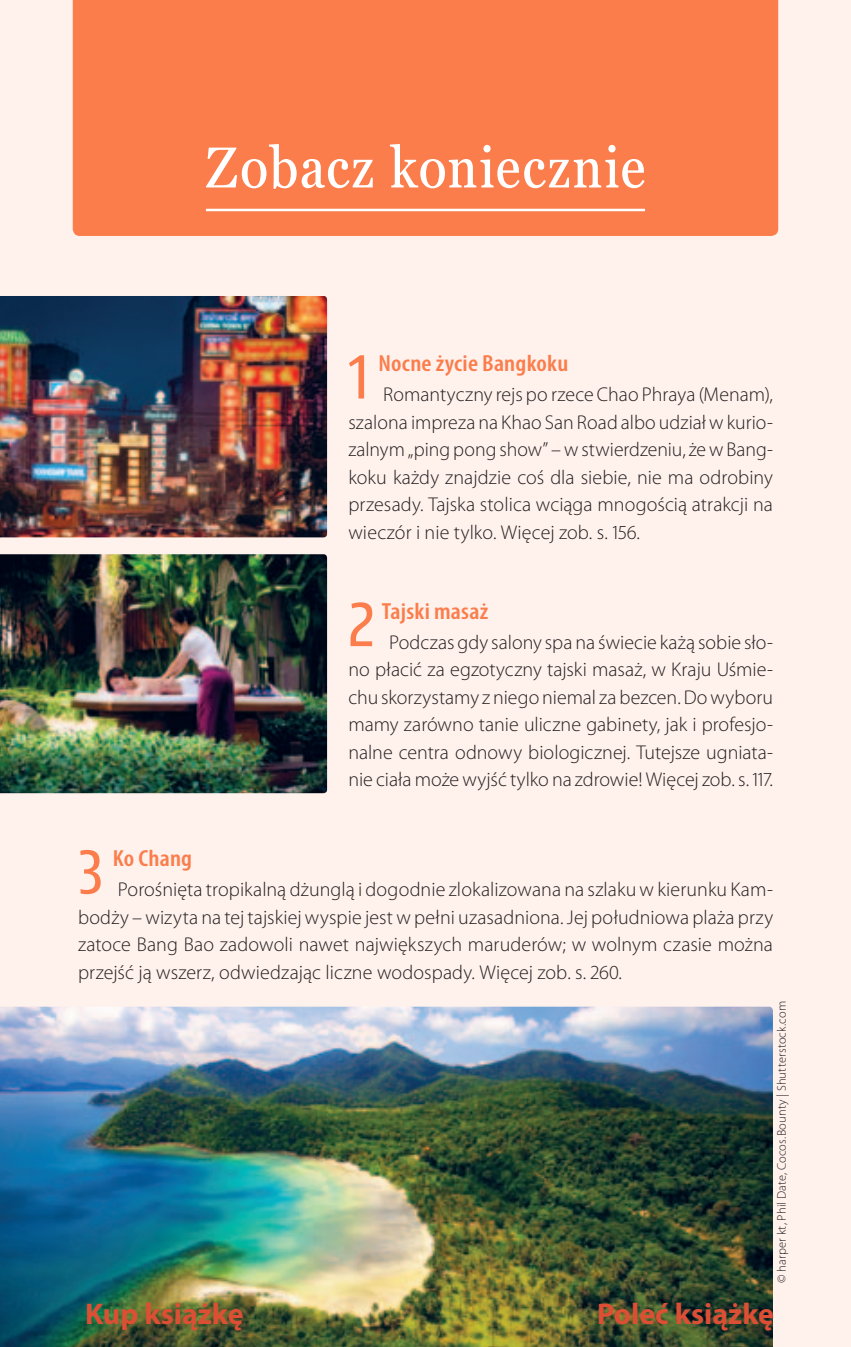
<style>
.page{position:relative;width:851px;height:1347px;background:#fff}
.page>*{position:absolute;margin:0;border:0;box-sizing:border-box;transform-origin:0 0}
.t1{font:500 58.5px "Encode Sans Compressed";color:#fb7d4c}
.t2{font:condensed 57.5px "Georgia Pro";letter-spacing:.02em;color:#fff}
.t3{font:700 30px "Myriad Pro";color:#dc4f34}
.t4{font:600 condensed 23.5px "Myriad Pro";letter-spacing:.01em;color:#fb7d4c;scale:1.09 1}
.t5{font:300 20px/27.5px "Myriad Pro";letter-spacing:.005em;color:#231f20;text-align:justify}
.t6{font:300 12.5px "Myriad Pro";letter-spacing:.01em;color:#231f20}
</style>
<div class="page">
<div style="left:0;top:0;width:850px;height:1346px;background:#fff1ec"></div>
<hr style="left:850px;top:0;width:1px;height:1346px;background:#fff1ec">
<div style="left:73px;top:0;width:705px;height:236px;background:#fb7d4c"></div>
<hr style="left:206px;top:209px;width:439px;height:2px;background:#fff">
<img style="left:0;top:296px;width:327px;height:241px">
<img style="left:0;top:554px;width:327px;height:239px">
<img style="left:0;top:1006px;width:772px;height:340px">
<h2 class="t2" style="left:205px;top:135px;width:442px">Zobacz koniecznie</h2>
<h1 class="t1" style="left:348px;top:338px;width:22px">1</h1>
<p class="t4" style="left:378px;top:349px;width:176px">Nocne życie Bangkoku</p>
<p class="t5" style="left:348px;top:380px;width:426px;text-indent:35px">Romantyczny rejs po rzece Chao Phraya (Menam), szalona impreza na Khao San Road albo udział w kurio&shy;zalnym „ping pong show” – w stwierdzeniu, że w Bang&shy;koku każdy znajdzie coś dla siebie, nie ma odrobiny przesady. Tajska stolica wciąga mnogością atrakcji na wieczór i nie tylko. Więcej zob. s. 156.</p>
<h1 class="t1" style="left:348px;top:586px;width:28px">2</h1>
<p class="t4" style="left:382px;top:596px;width:99px">Tajski masaż</p>
<p class="t5" style="left:348px;top:628px;width:426px;text-indent:41px">Podczas gdy salony spa na świecie każą sobie sło&shy;no płacić za egzotyczny tajski masaż, w Kraju Uśmie&shy;chu skorzystamy z niego niemal za bezcen. Do wyboru mamy zarówno tanie uliczne gabinety, jak i profesjo&shy;nalne centra odnowy biologicznej. Tutejsze ugniata&shy;nie ciała może wyjść tylko na zdrowie! Więcej zob. s. 117.</p>
<h1 class="t1" style="left:78px;top:833px;width:27px">3</h1>
<p class="t4" style="left:113px;top:844px;width:74px">Ko Chang</p>
<p class="t5" style="left:78px;top:875px;width:696px;text-indent:40px">Porośnięta tropikalną dżunglą i dogodnie zlokalizowana na szlaku w kierunku Kam&shy;bodży – wizyta na tej tajskiej wyspie jest w pełni uzasadniona. Jej południowa plaża przy zatoce Bang Bao zadowoli nawet największych maruderów; w wolnym czasie można przejść ją wszerz, odwiedzając liczne wodospady. Więcej zob. s. 260.</p>
<p class="t6" style="left:774px;top:1283px;width:284px;rotate:-90deg">© harper kt, Phil Date, Cocos.Bounty | Shutterstock.com</p>
<h3 class="t3" style="left:85px;top:1294px;width:160px">Kup książkę</h3>
<h3 class="t3" style="left:597px;top:1294px;width:178px">Poleć książkę</h3>
</div>
